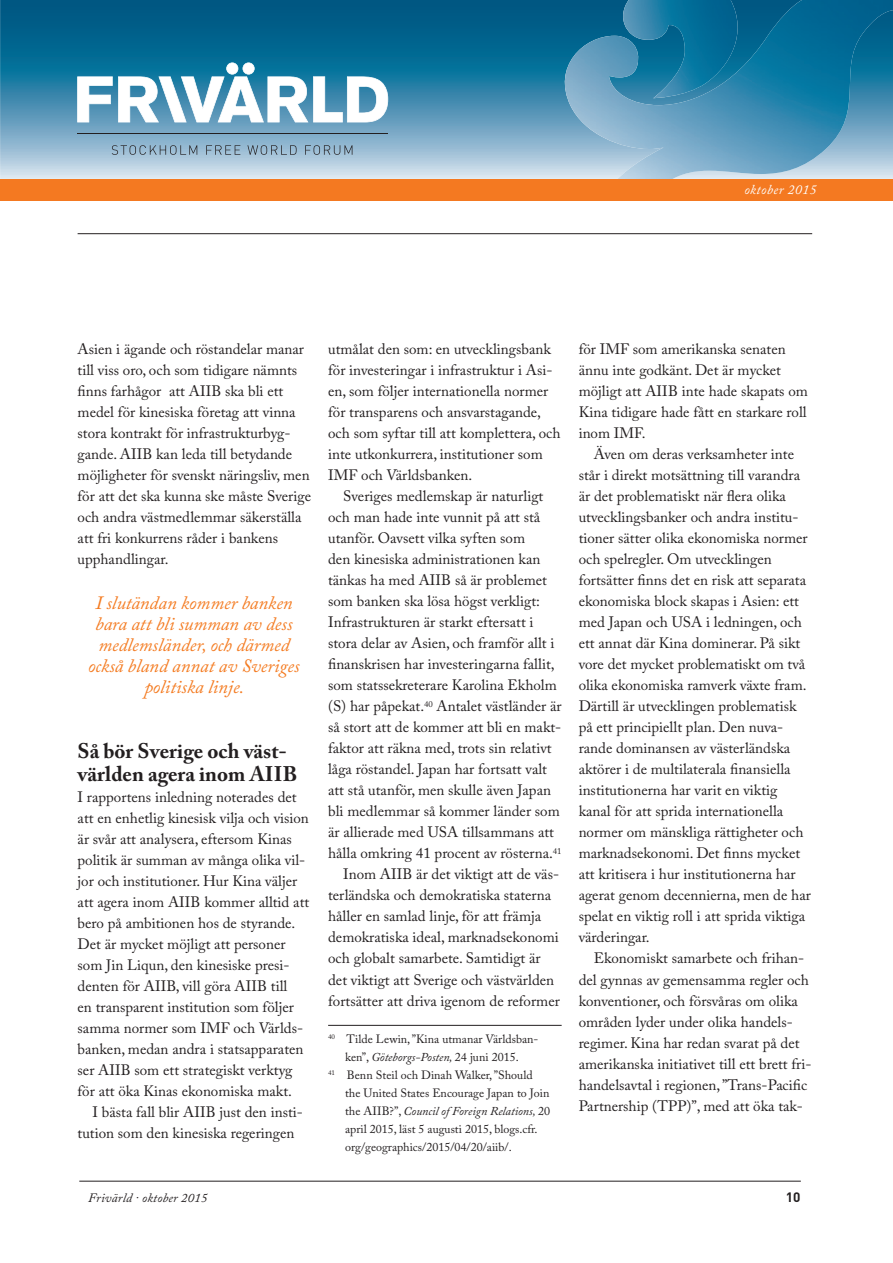
<style>
.page{position:relative;width:893px;height:1263px;background:#fff}
.page>*{position:absolute;margin:0;border:0;box-sizing:border-box;transform-origin:0 0}
.Större_rubrik_i_text{font:700 21px/22.5px "Adobe Caslon Pro";color:#231f20}
.CITAT_orange{font:italic 18.75px/21px "Adobe Caslon Pro";color:#f47b21;text-align:center}
.bröd_indrag{font:15px/21px "Adobe Caslon Pro";color:#231f20}
.bröd{font:15px/21px "Adobe Caslon Pro";color:#231f20}
.t1{font:italic 13.5px "Adobe Caslon Pro";letter-spacing:.04em;color:#fff}
.t2{font:700 13.5px "DIN";color:#231f20}
.t3{font:italic 12.75px "Adobe Caslon Pro";letter-spacing:.02em;color:#231f20}
.Fotnot{font:12px/18px "Adobe Caslon Pro";color:#231f20;text-align:center}
.s1{font-style:italic}
</style>
<div class="page">
<hr style="left:78px;top:233px;width:734px;height:1px;background:#231f20">
<hr style="left:79px;top:1181px;width:722px;height:1px;background:#231f20">
<svg style="left:0;top:0;width:552px;height:179px;background:#458bad"></svg>
<img style="left:552px;top:0;width:341px;height:179px">
<img style="left:616px;top:0;width:132px;height:98px">
<div style="left:0;top:179px;width:893px;height:22px;background:#f47921"></div>
<svg style="left:77px;top:62px;width:311px;height:60px"></svg>
<svg style="left:112px;top:145px;width:85px;height:10px"></svg>
<svg style="left:206px;top:145px;width:34px;height:10px"></svg>
<svg style="left:247px;top:145px;width:50px;height:10px"></svg>
<svg style="left:305px;top:145px;width:47px;height:10px"></svg>
<hr style="left:77px;top:133px;width:311px;height:1px;background:#231f20">
<hr style="left:328px;top:1025px;width:234px;height:1px;background:#231f20">
<p class="t1" style="left:744px;top:181px;width:74px">oktober 2015</p>
<p class="bröd_indrag" style="left:78px;top:339px;width:235px">Asien i ägande och röstandelar manar till viss oro, och som tidigare nämnts finns farhågor att AIIB ska bli ett medel för kinesiska företag att vinna stora kontrakt för infrastrukturbyg&shy;gande. AIIB kan leda till betydande möjligheter för svenskt näringsliv, men för att det ska kunna ske måste Sverige och andra västmedlemmar säkerställa att fri konkurrens råder i bankens upphandlingar.</p>
<p class="CITAT_orange" style="left:88px;top:592px;width:213px">I slutändan kommer banken bara att bli summan av dess medlemsländer, och därmed också bland annat av Sveriges politiska linje.</p>
<p class="Större_rubrik_i_text" style="left:78px;top:740px;width:221px">Så bör Sverige och väst&shy;världen agera inom AIIB</p>
<p class="bröd" style="left:78px;top:786px;width:233px">I rapportens inledning noterades det att en enhetlig kinesisk vilja och vision är svår att analysera, eftersom Kinas politik är summan av många olika vil&shy;jor och institutioner. Hur Kina väljer att agera inom AIIB kommer alltid att bero på ambitionen hos de styrande.<br>Det är mycket möjligt att personer som Jin Liqun, den kinesiske presi&shy;denten för AIIB, vill göra AIIB till<br>en transparent institution som följer samma normer som IMF och Världs&shy;banken, medan andra i statsapparaten ser AIIB som ett strategiskt verktyg för att öka Kinas ekonomiska makt.</p>
<p class="bröd_indrag" style="left:78px;top:1101px;width:227px;text-indent:15px">I bästa fall blir AIIB just den insti&shy;tution som den kinesiska regeringen</p>
<p class="t3" style="left:88px;top:1190px;width:121px">Frivärld · oktober 2015</p>
<p class="bröd_indrag" style="left:328px;top:339px;width:234px">utmålat den som: en utvecklingsbank för investeringar i infrastruktur i Asi&shy;en, som följer internationella normer för transparens och ansvarstagande, och som syftar till att komplettera, och inte utkonkurrera, institutioner som IMF och Världsbanken.</p>
<p class="bröd_indrag" style="left:328px;top:486px;width:235px;text-indent:15px">Sveriges medlemskap är naturligt och man hade inte vunnit på att stå utanför. Oavsett vilka syften som<br>den kinesiska administrationen kan tänkas ha med AIIB så är problemet som banken ska lösa högst verkligt:<br>Infrastrukturen är starkt eftersatt i stora delar av Asien, och framför allt i finanskrisen har investeringarna fallit, som statssekreterare Karolina Ekholm (S) har påpekat.<sup>40</sup> Antalet västländer är så stort att de kommer att bli en makt&shy;faktor att räkna med, trots sin relativt låga röstandel. Japan har fortsatt valt att stå utanför, men skulle även Japan bli medlemmar så kommer länder som är allierade med USA tillsammans att hålla omkring 41 procent av rösterna.<sup>41</sup></p>
<p class="bröd_indrag" style="left:328px;top:864px;width:233px;text-indent:15px">Inom AIIB är det viktigt att de väs&shy;terländska och demokratiska staterna håller en samlad linje, för att främja demokratiska ideal, marknadsekonomi och globalt samarbete. Samtidigt är det viktigt att Sverige och västvärlden fortsätter att driva igenom de reformer</p>
<p class="Fotnot" style="left:328px;top:1030px;width:212px"><sup>40</sup> Tilde Lewin, ”Kina utmanar Världsban&shy;ken”, <span class="s1">Göteborgs-Posten,</span> 24 juni 2015.</p>
<p class="Fotnot" style="left:345px;top:1066px;width:206px;text-align:left;text-indent:-17px"><sup>41</sup> Benn Steil och Dinah Walker, ”Should the United States Encourage Japan to Join the AIIB?”, <span class="s1">Council of Foreign Relations,</span> 20 april 2015, läst 5 augusti 2015, blogs.cfr. org/geographics/2015/04/20/aiib/.</p>
<p class="bröd_indrag" style="left:579px;top:339px;width:231px">för IMF som amerikanska senaten ännu inte godkänt. Det är mycket möjligt att AIIB inte hade skapats om<br>Kina tidigare hade fått en starkare roll inom IMF.</p>
<p class="bröd_indrag" style="left:579px;top:444px;width:234px;text-indent:15px">Även om deras verksamheter inte står i direkt motsättning till varandra är det problematiskt när flera olika utvecklingsbanker och andra institu&shy;tioner sätter olika ekonomiska normer och spelregler. Om utvecklingen fortsätter finns det en risk att separata ekonomiska block skapas i Asien: ett med Japan och USA i ledningen, och ett annat där Kina dominerar. På sikt vore det mycket problematiskt om två olika ekonomiska ramverk växte fram.<br>Därtill är utvecklingen problematisk på ett principiellt plan. Den nuva&shy;rande dominansen av västerländska aktörer i de multilaterala finansiella institutionerna har varit en viktig kanal för att sprida internationella normer om mänskliga rättigheter och marknadsekonomi. Det finns mycket att kritisera i hur institutionerna har agerat genom decennierna, men de har spelat en viktig roll i att sprida viktiga värderingar.</p>
<p class="bröd_indrag" style="left:579px;top:948px;width:234px;text-indent:15px">Ekonomiskt samarbete och frihan&shy;del gynnas av gemensamma regler och konventioner, och försvåras om olika områden lyder under olika handels&shy;regimer. Kina har redan svarat på det amerikanska initiativet till ett brett fri&shy;handelsavtal i regionen, ”Trans-Pacific Partnership (TPP)”, med att öka tak-</p>
<p class="t2" style="left:786px;top:1188px;width:16px">10</p>
</div>
